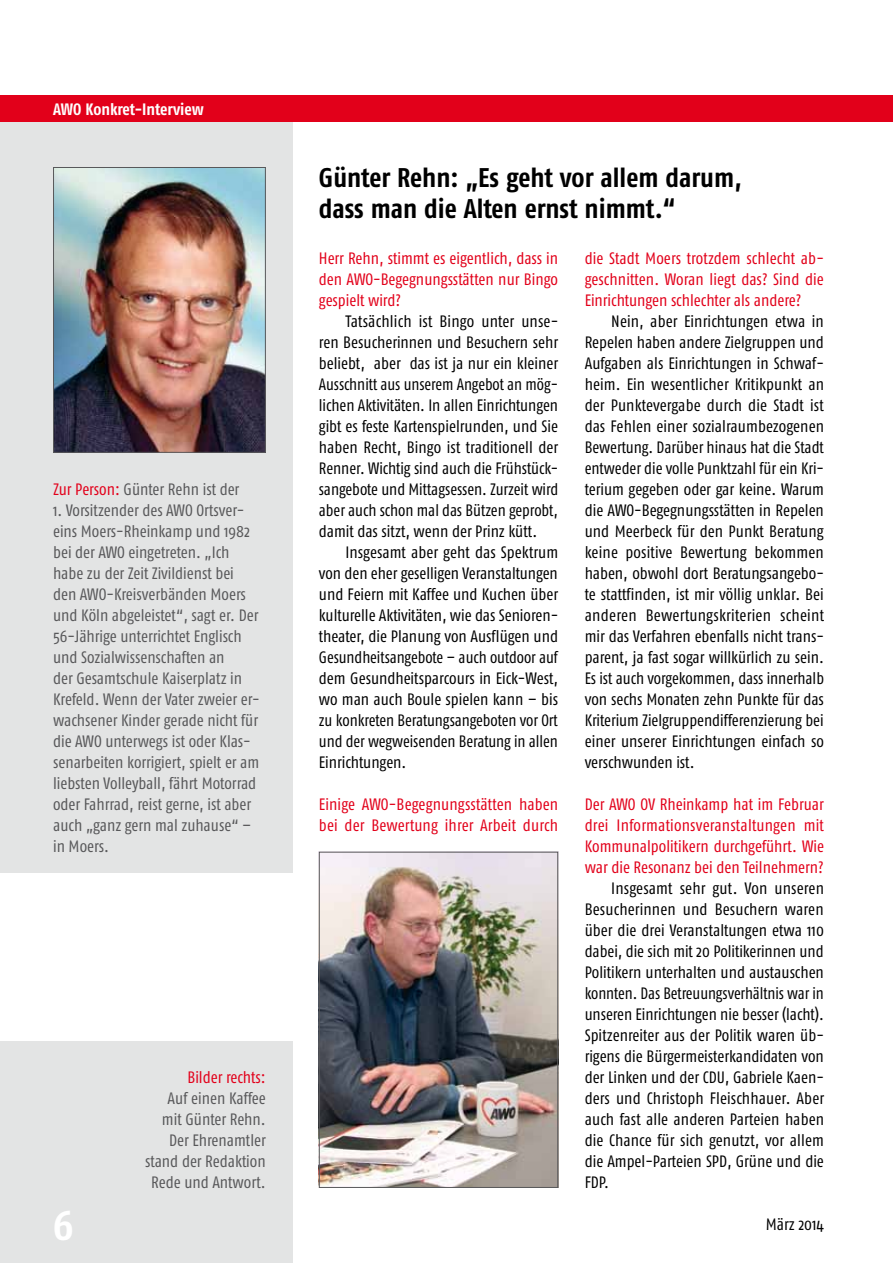
<style>
.page{position:relative;width:893px;height:1263px;background:#fff}
.page>*{position:absolute;margin:0;border:0;box-sizing:border-box;transform-origin:0 0}
.t1{font:700 42px "Fago Co";color:#fff}
.t2{font:700 27px/31.5px "Fago Co";color:#000}
.t3{font:16.5px/21px "Fago Co";color:#000;text-align:justify}
.t4{font:16.5px/21px "Fago Co";color:#58585a}
.t5{font:16.5px/21px "Fago Co";color:#e2001a;text-align:justify}
.t6{font:700 16.5px "Fago Co";letter-spacing:-.005em;color:#fff}
.s1{color:#e2001a}
</style>
<div class="page">
<div style="left:0;top:1188px;width:292px;height:75px;background:#e3e4e4"></div>
<div style="left:0;top:117px;width:292px;height:756px;background:#e3e4e4"></div>
<div style="left:0;top:1041px;width:292px;height:157px;background:#e3e4e4"></div>
<div style="left:0;top:96px;width:893px;height:26px;background:#e2001a"></div>
<img style="left:321px;top:854px;width:235px;height:332px">
<div style="left:319px;top:852px;width:239px;height:336px;border:1px solid #58585a"></div>
<img style="left:55px;top:169px;width:209px;height:282px">
<div style="left:53px;top:167px;width:213px;height:286px;border:1px solid #58585a"></div>
<p class="t6" style="left:53px;top:99px;width:152px">AWO Konkret-Interview</p>
<p class="t4" style="left:53px;top:478px;width:188px"><span class="s1">Zur Person:</span> Günter Rehn ist der</p>
<p class="t4" style="left:53px;top:499px;width:208px">1. Vorsitzender des AWO Ortsver&shy;eins Moers-Rheinkamp und 1982 bei der AWO eingetreten. „Ich habe zu der Zeit Zivildienst bei den AWO-Kreisverbänden Moers und Köln abgeleistet“, sagt er. Der<br>56-Jährige unterrichtet Englisch und Sozialwissenschaften an<br>der Gesamtschule Kaiserplatz in<br>Krefeld. Wenn der Vater zweier er&shy;wachsener Kinder gerade nicht für die AWO unterwegs ist oder Klas&shy;senarbeiten korrigiert, spielt er am liebsten Volleyball, fährt Motorrad oder Fahrrad, reist gerne, ist aber auch „ganz gern mal zuhause“ – in Moers.</p>
<p class="t5" style="left:187px;top:1066px;width:80px">Bilder rechts:</p>
<p class="t4" style="left:145px;top:1087px;width:122px;text-align:right">Auf einen Kaffee mit Günter Rehn.<br>Der Ehrenamtler stand der Redaktion<br>Rede und Antwort.</p>
<h2 class="t2" style="left:319px;top:161px;width:424px">Günter Rehn: „Es geht vor allem darum, dass man die Alten ernst nimmt.“</h2>
<p class="t5" style="left:319px;top:247px;width:241px">Herr Rehn, stimmt es eigentlich, dass in den AWO-Begegnungsstätten nur Bingo gespielt wird?</p>
<p class="t3" style="left:319px;top:310px;width:241px;text-indent:27px">Tatsächlich ist Bingo unter unse&shy;ren Besucherinnen und Besuchern sehr beliebt, aber das ist ja nur ein kleiner Ausschnitt aus unserem Angebot an mög&shy;lichen Aktivitäten. In allen Einrichtungen gibt es feste Kartenspielrunden, und Sie haben Recht, Bingo ist traditionell der Renner. Wichtig sind auch die Frühstück&shy;sangebote und Mittagsessen. Zurzeit wird aber auch schon mal das Bützen geprobt, damit das sitzt, wenn der Prinz kütt.</p>
<p class="t3" style="left:319px;top:541px;width:241px;text-indent:27px">Insgesamt aber geht das Spektrum von den eher geselligen Veranstaltungen und Feiern mit Kaffee und Kuchen über kulturelle Aktivitäten, wie das Senioren&shy;theater, die Planung von Ausflügen und Gesundheitsangebote – auch outdoor auf dem Gesundheitsparcours in Eick-West, wo man auch Boule spielen kann – bis zu konkreten Beratungsangeboten vor Ort und der wegweisenden Beratung in allen Einrichtungen.</p>
<p class="t5" style="left:319px;top:793px;width:241px">Einige AWO-Begegnungsstätten haben bei der Bewertung ihrer Arbeit durch</p>
<p class="t5" style="left:585px;top:247px;width:241px">die Stadt Moers trotzdem schlecht ab&shy;geschnitten. Woran liegt das? Sind die Einrichtungen schlechter als andere?</p>
<p class="t3" style="left:585px;top:310px;width:241px;text-indent:27px">Nein, aber Einrichtungen etwa in Repelen haben andere Zielgruppen und Aufgaben als Einrichtungen in Schwaf&shy;heim. Ein wesentlicher Kritikpunkt an der Punktevergabe durch die Stadt ist das Fehlen einer sozialraumbezogenen Bewertung. Darüber hinaus hat die Stadt entweder die volle Punktzahl für ein Kri&shy;terium gegeben oder gar keine. Warum die AWO-Begegnungsstätten in Repelen und Meerbeck für den Punkt Beratung keine positive Bewertung bekommen haben, obwohl dort Beratungsangebo&shy;te stattfinden, ist mir völlig unklar. Bei anderen Bewertungskriterien scheint mir das Verfahren ebenfalls nicht trans&shy;parent, ja fast sogar willkürlich zu sein.<br>Es ist auch vorgekommen, dass innerhalb von sechs Monaten zehn Punkte für das Kriterium Zielgruppendifferenzierung bei einer unserer Einrichtungen einfach so verschwunden ist.</p>
<p class="t5" style="left:585px;top:793px;width:241px">Der AWO OV Rheinkamp hat im Februar drei Informationsveranstaltungen mit Kommunalpolitikern durchgeführt. Wie war die Resonanz bei den Teilnehmern?</p>
<p class="t3" style="left:585px;top:877px;width:241px;text-indent:27px">Insgesamt sehr gut. Von unseren Besucherinnen und Besuchern waren über die drei Veranstaltungen etwa 110 dabei, die sich mit 20 Politikerinnen und Politikern unterhalten und austauschen konnten. Das Betreuungsverhältnis war in unseren Einrichtungen nie besser (lacht).<br>Spitzenreiter aus der Politik waren üb&shy;rigens die Bürgermeisterkandidaten von der Linken und der CDU, Gabriele Kaen&shy;ders und Christoph Fleischhauer. Aber auch fast alle anderen Parteien haben die Chance für sich genutzt, vor allem die Ampel-Parteien SPD, Grüne und die FDP.</p>
<h1 class="t1" style="left:53px;top:1201px;width:22px">6</h1>
<p class="t3" style="left:766px;top:1213px;width:60px">März 2014</p>
</div>
